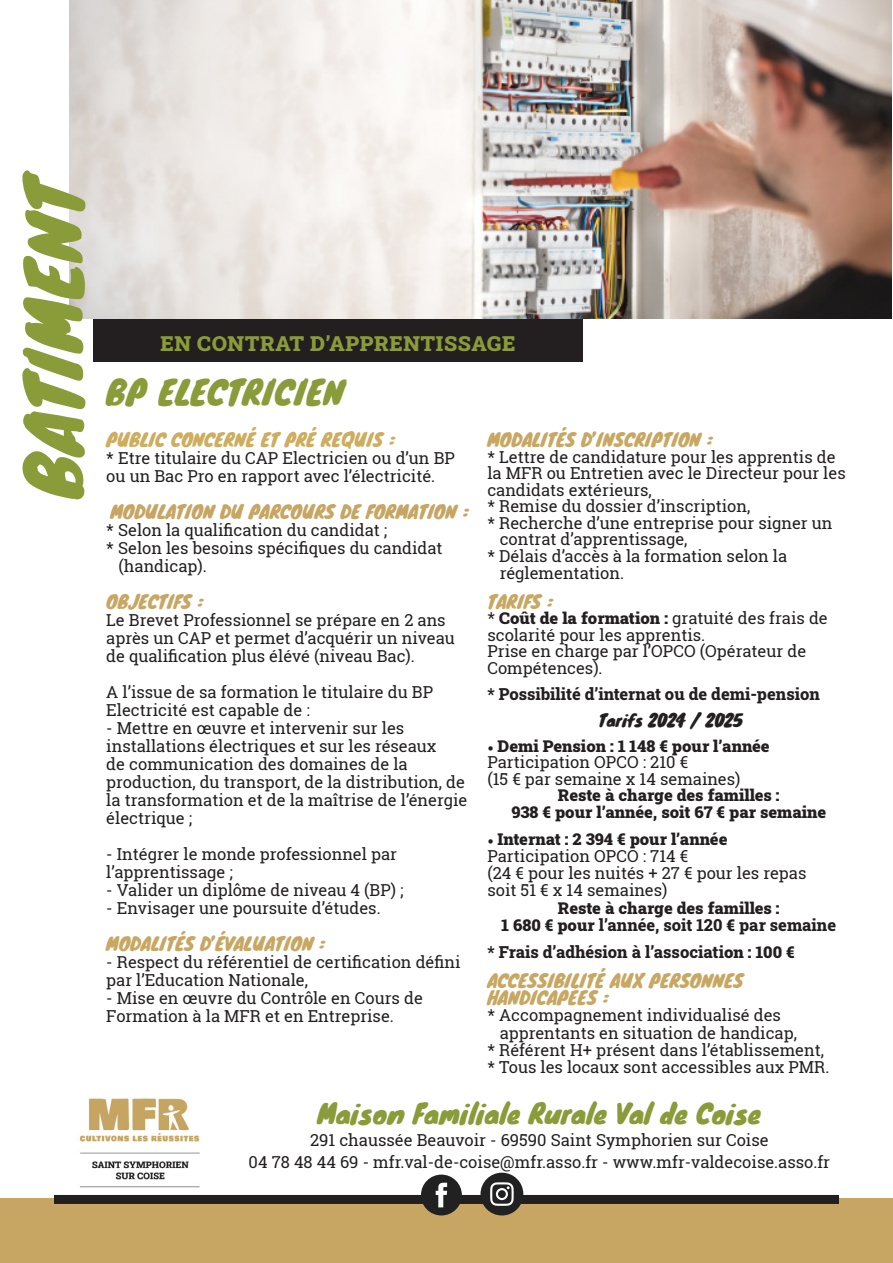
<style>
.page{position:relative;width:893px;height:1263px;background:#fff}
.page>*{position:absolute;margin:0;border:0;box-sizing:border-box;transform-origin:0 0}
.t1{font:73.2px "Knewave";color:#8a9b39}
.t2{font:33px "Knewave";color:#8a9b39}
.t3{font:27px "Knewave";color:#8a9b39}
.t4{font:900 21px "Roboto Slab";letter-spacing:.035em;color:#8a9b39}
.t5{font:18px/17.2px "Knewave";color:#c8a763}
.t6{font:18px "Knewave";color:#c7a562}
.t7{font:18px "Knewave";color:#cfad5f}
.t8{font:16.5px/18px "Roboto Slab";color:#231f20}
.t9{font:900 16.5px/17.2px "Roboto Slab";color:#231f20;text-align:center}
.t10{font:800 16.5px "Roboto Slab";color:#231f20}
.t11{font:16.5px "Knewave";color:#231f20}
.s1{font-weight:900}
.s2{font-family:"Minion Pro";font-weight:400}
.s3{font-weight:800}
</style>
<div class="page">
<img style="left:69px;top:0;width:822px;height:319px">
<div style="left:94px;top:319px;width:489px;height:42px;background:#231f20"></div>
<img style="left:79px;top:1098px;width:121px;height:90px">
<div style="left:0;top:1199px;width:893px;height:64px;background:#c7a562"></div>
<div style="left:54px;top:1195px;width:785px;height:9px;background:#231f20"></div>
<div style="left:480px;top:1173px;width:43px;height:42px;background:#212121;border-radius:21px"></div>
<svg style="left:490px;top:1182px;width:24px;height:24px"></svg>
<div style="left:421px;top:1174px;width:41px;height:41px;background:#212121;border-radius:20px"></div>
<svg style="left:436px;top:1183px;width:11px;height:24px"></svg>
<p class="t1" style="left:-4px;top:498px;width:329px;rotate:-90deg">BATIMENT</p>
<p class="t4" style="left:160px;top:329px;width:357px">EN CONTRAT D’APPRENTISSAGE</p>
<p class="t2" style="left:106px;top:366px;width:239px">BP ELECTRICIEN</p>
<p class="t7" style="left:106px;top:426px;width:290px">PUBLIC CONCERNÉ ET PRÉ REQUIS :</p>
<p class="t8" style="left:106px;top:449px;width:350px">* Etre titulaire du CAP Electricien ou d’un BP ou un Bac Pro en rapport avec l’électricité.</p>
<p class="t6" style="left:110px;top:498px;width:360px">MODULATION DU PARCOURS DE FORMATION :</p>
<p class="t8" style="left:106px;top:521px;width:283px">* Selon la qualification du candidat ;</p>
<p class="t8" style="left:106px;top:539px;width:338px">* Selon les besoins spécifiques du candidat</p>
<p class="t8" style="left:119px;top:557px;width:90px">(handicap).</p>
<p class="t5" style="left:106px;top:593px;width:98px">OBJECTIFS :</p>
<p class="t8" style="left:106px;top:611px;width:350px">Le Brevet Professionnel se prépare en 2 ans après un CAP et permet d’acquérir un niveau de qualification plus élévé (niveau Bac).</p>
<p class="t8" style="left:106px;top:683px;width:328px">A l’issue de sa formation le titulaire du BP<br>Electricité est capable de :</p>
<p class="t8" style="left:106px;top:719px;width:363px">- Mettre en œuvre et intervenir sur les installations électriques et sur les réseaux<br>de communication des domaines de la production, du transport, de la distribution, de la transformation et de la maîtrise de l’énergie électrique ;</p>
<p class="t8" style="left:106px;top:845px;width:292px">- Intégrer le monde professionnel par l’apprentissage ;</p>
<p class="t8" style="left:106px;top:881px;width:299px">- Valider un diplôme de niveau 4 (BP) ;</p>
<p class="t8" style="left:106px;top:899px;width:276px">- Envisager une poursuite d’études.</p>
<p class="t5" style="left:106px;top:935px;width:220px">MODALITÉS D’ÉVALUATION :</p>
<p class="t8" style="left:106px;top:953px;width:356px">- Respect du référentiel de certification défini par l’Education Nationale,</p>
<p class="t8" style="left:106px;top:989px;width:318px">- Mise en œuvre du Contrôle en Cours de<br>Formation à la MFR et en Entreprise.</p>
<p class="t5" style="left:487px;top:431px;width:227px">MODALITÉS D’INSCRIPTION :</p>
<p class="t8" style="left:487px;top:448px;width:360px;line-height:16.5px">* Lettre de candidature pour les apprentis de la MFR ou Entretien avec le Directeur pour les candidats extérieurs,</p>
<p class="t8" style="left:487px;top:497px;width:265px">* Remise du dossier d’inscription,</p>
<p class="t8" style="left:487px;top:514px;width:347px">* Recherche d’une entreprise pour signer un</p>
<p class="t8" style="left:500px;top:530px;width:189px">contrat d’apprentissage,</p>
<p class="t8" style="left:487px;top:547px;width:301px">* Délais d’accès à la formation selon la</p>
<p class="t8" style="left:500px;top:564px;width:126px">réglementation.</p>
<p class="t5" style="left:487px;top:592px;width:67px">TARIFS :</p>
<p class="t8" style="left:487px;top:610px;width:342px;line-height:16.5px">* <span class="s1">Coût de la formation :</span> gratuité des frais de scolarité pour les apprentis.<br>Prise en charge par l’OPCO (Opérateur de<br>Compétences).</p>
<p class="t10" style="left:487px;top:682px;width:334px">* Possibilité d’internat ou de demi-pension</p>
<p class="t11" style="left:598px;top:707px;width:146px">Tarifs 2024 / 2025</p>
<p class="t9" style="left:487px;top:736px;width:284px"><span class="s2">•</span> Demi Pension : 1 148 € pour l’année</p>
<p class="t8" style="left:487px;top:754px;width:255px;line-height:16.5px">Participation OPCO : 210 €<br>(15 € par semaine x 14 semaines)</p>
<p class="t9" style="left:511px;top:786px;width:316px">Reste à charge des familles :<br>938 € pour l’année, soit 67 € par semaine</p>
<p class="t9" style="left:487px;top:829px;width:242px"><span class="s2">•</span> Internat : 2 394 € pour l’année</p>
<p class="t8" style="left:487px;top:847px;width:321px;line-height:17.2px">Participation OPCO : 714 €<br>(24 € pour les nuités + 27 € pour les repas soit 51 € x 14 semaines)</p>
<p class="t9" style="left:502px;top:898px;width:336px">Reste à charge des familles :<br>1 680 € pour <span class="s3">l’année, soit 120</span> € <span class="s3">par semaine</span></p>
<p class="t10" style="left:487px;top:940px;width:309px">* Frais d’adhésion à l’associati<span class="s1">on : 100 €</span></p>
<p class="t5" style="left:487px;top:971px;width:258px">ACCESSIBILITÉ AUX PERSONNES<br>HANDICAPÉES :</p>
<p class="t8" style="left:500px;top:1006px;width:299px;line-height:17.2px;text-indent:-12px">* Accompagnement individualisé des apprentants en situation de handicap,</p>
<p class="t8" style="left:487px;top:1041px;width:338px">* Référent H+ présent dans l’établissement,</p>
<p class="t8" style="left:487px;top:1058px;width:344px">* Tous les locaux sont accessibles aux PMR.</p>
<p class="t3" style="left:317px;top:1092px;width:445px">Maison Familiale Rurale Val de Coise</p>
<p class="t8" style="left:310px;top:1131px;width:460px">291 chaussée Beauvoir - 69590 Saint Symphorien sur Coise</p>
<p class="t8" style="left:249px;top:1153px;width:583px">04 78 48 44 69 - mfr.val-de-coise@mfr.asso.fr - www.mfr-valdecoise.asso.fr</p>
</div>
